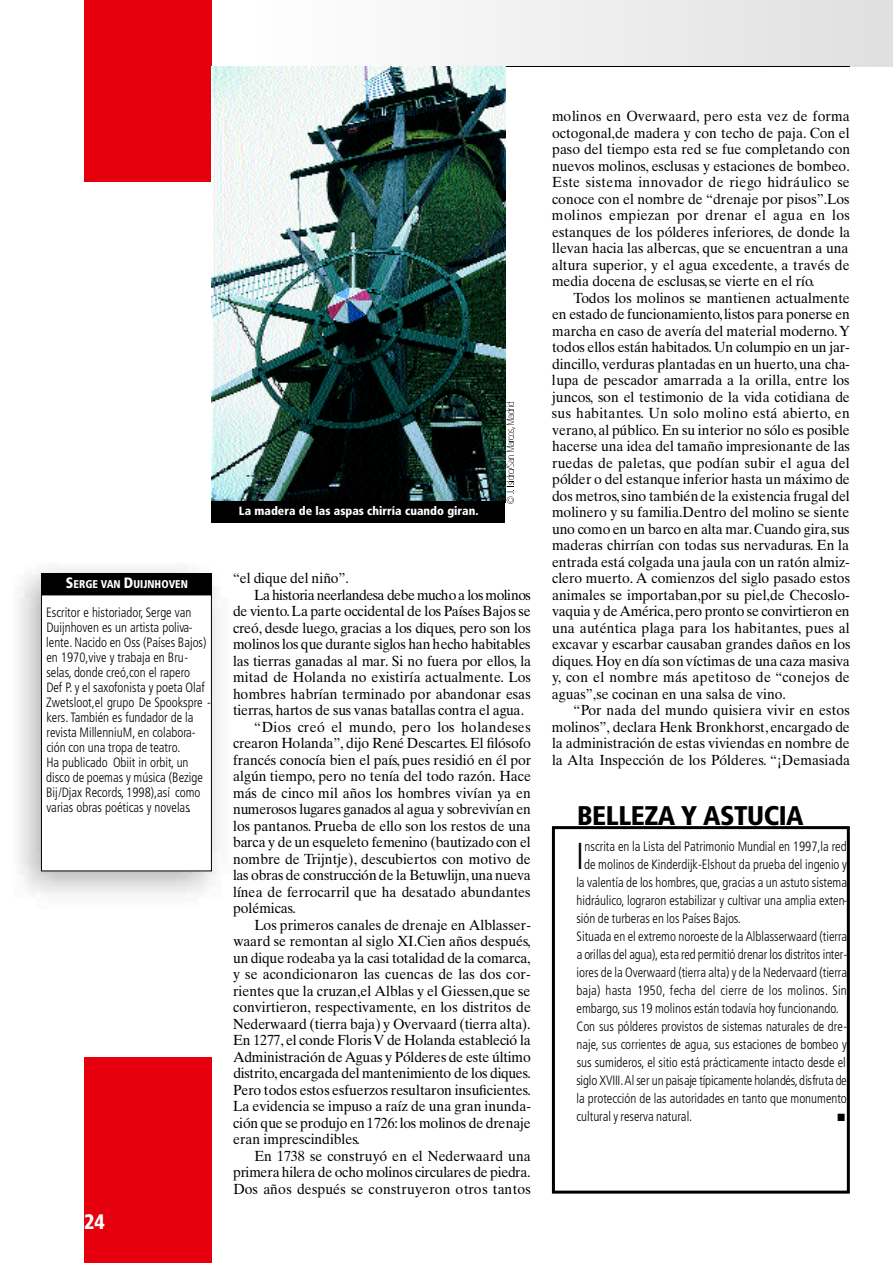
<style>
.page{position:relative;width:893px;height:1263px;background:#fff}
.page>*{position:absolute;margin:0;border:0;box-sizing:border-box;transform-origin:0 0}
.t1{font:300 condensed 37.5px "Frutiger";color:#000;scale:.95 1}
.t2{font:900 condensed 27px "Frutiger";letter-spacing:-.015em;color:#000}
.t3{font:900 condensed 21px "Frutiger";color:#fff;scale:.95 1}
.t4{font:14.7px/16.5px "Times Ten";color:#000;text-align:justify;scale:.95 1}
.t5{font:14.7px "Times Ten";letter-spacing:-.025em;color:#000;scale:.95 1}
.t6{font:14.7px "Times Ten";letter-spacing:-.02em;color:#000;scale:.95 1}
.t7{font:14.7px "Times Ten";letter-spacing:-.03em;color:#000;scale:.95 1}
.t8{font:14.7px "Times Ten";letter-spacing:.02em;color:#000;scale:.95 1}
.t9{font:14.7px "Times Ten";letter-spacing:.025em;color:#000;scale:.95 1}
.t10{font:300 condensed 13.5px/15px "Frutiger";color:#000;scale:.95 1}
.t11{font:900 condensed 12px "Frutiger";color:#fff}
.t12{font:900 condensed 11.25px "Frutiger";color:#fff;scale:.95 1}
.t13{font:10.5px "Zapf Dingbats";color:#000;scale:.95 1}
.s1{font-size:15px}
</style>
<div class="page">
<img style="left:18px;top:568px;width:201px;height:326px">
<div style="left:41px;top:595px;width:171px;height:276px;background:#fff"></div>
<div style="left:41px;top:595px;width:171px;height:276px;border:1px solid #000"></div>
<div style="left:41px;top:574px;width:171px;height:21px;background:#000"></div>
<img style="left:459px;top:0;width:433px;height:67px">
<div style="left:84px;top:1058px;width:128px;height:205px;background:#e6000e"></div>
<div style="left:84px;top:0;width:128px;height:182px;background:#e6000e"></div>
<hr style="left:233px;top:66px;width:616px;height:1px;background:#000">
<img style="left:212px;top:67px;width:293px;height:434px">
<div style="left:552px;top:826px;width:297px;height:368px;border:3px solid #000"></div>
<div style="left:212px;top:501px;width:293px;height:22px;background:#000"></div>
<svg style="left:503px;top:402px;width:11px;height:101px"></svg>
<p class="t12" style="left:66px;top:580px;width:130px"><span class="s1">S</span>ERGE VAN <span class="s1">D</span>UIJNHOVEN</p>
<p class="t10" style="left:46px;top:605px;width:175px">Escritor e historiador, Serge van<br>Duijnhoven es un artista poliva&shy;lente. Nacido en Oss (Países Bajos) en 1970,vive y trabaja en Bru&shy;selas, donde creó,con el rapero<br>Def P. y el saxofonista y poeta Olaf<br>Zwetsloot,el grupo De Spookspre - kers. También es fundador de la revista MillenniuM, en colabora&shy;ción con una tropa de teatro.<br>Ha publicado Obiit in orbit, un disco de poemas y música (Bezige<br>Bij/Djax Records, 1998),así como varias obras poéticas y novelas.</p>
<h3 class="t3" style="left:84px;top:1214px;width:23px">24</h3>
<p class="t11" style="left:239px;top:506px;width:241px">La madera de las aspas chirría cuando giran.</p>
<p class="t4" style="left:233px;top:571px;width:123px">“el dique del niño”.</p>
<p class="t7" style="left:254px;top:589px;width:293px">La historia neerlandesa debe mucho a los molinos</p>
<p class="t4" style="left:233px;top:604px;width:315px">de viento.La parte occidental de los Países Bajos se</p>
<p class="t4" style="left:233px;top:621px;width:315px">c r e ó , desde luego, gracias a los diques, pero son los</p>
<p class="t6" style="left:233px;top:638px;width:314px">molinos los que durante siglos han hecho habitables</p>
<p class="t4" style="left:233px;top:654px;width:315px">las tierras ganadas al mar. Si no fuera por ellos, l a</p>
<p class="t4" style="left:233px;top:670px;width:315px">mitad de Holanda no existiría actualmente. L o s</p>
<p class="t4" style="left:233px;top:687px;width:315px">hombres habrían terminado por abandonar esas</p>
<p class="t4" style="left:233px;top:703px;width:308px">t i e r r a s, hartos de sus vanas batallas contra el agua.</p>
<p class="t9" style="left:254px;top:721px;width:293px">“Dios creó el mundo, pero los holandeses</p>
<p class="t4" style="left:233px;top:736px;width:315px">crearon Holanda”, dijo René Descartes. El fil ó s o f o</p>
<p class="t4" style="left:233px;top:753px;width:315px">francés conocía bien el país, pues residió en él por</p>
<p class="t4" style="left:233px;top:769px;width:315px">algún tiempo, pero no tenía del todo razón. Hace</p>
<p class="t4" style="left:233px;top:786px;width:315px">más de cinco mil años los hombres vivían ya en</p>
<p class="t5" style="left:233px;top:803px;width:315px">numerosos lugares ganados al agua y sobrevivían en</p>
<p class="t4" style="left:233px;top:819px;width:315px">los pantanos. Prueba de ello son los restos de una</p>
<p class="t4" style="left:233px;top:835px;width:315px">barca y de un esqueleto femenino (bautizado con el</p>
<p class="t4" style="left:233px;top:852px;width:315px">nombre de Tr i j n t j e ) , descubiertos con motivo de</p>
<p class="t4" style="left:233px;top:868px;width:315px">las obras de construcción de la Betuwlijn,una nueva</p>
<p class="t4" style="left:233px;top:885px;width:315px">línea de ferrocarril que ha desatado abundantes</p>
<p class="t4" style="left:233px;top:901px;width:68px">polémicas.</p>
<p class="t4" style="left:254px;top:918px;width:293px">Los primeros canales de drenaje en Alblasser-</p>
<p class="t4" style="left:233px;top:934px;width:314px">waard se remontan al siglo XI.Cien años después,</p>
<p class="t4" style="left:233px;top:951px;width:314px">un dique rodeaba ya la casi totalidad de la comarca,</p>
<p class="t4" style="left:233px;top:967px;width:315px">y se acondicionaron las cuencas de las dos cor-</p>
<p class="t4" style="left:233px;top:984px;width:314px">rientes que la cruzan,el Alblas y el Giessen,que se</p>
<p class="t4" style="left:233px;top:1000px;width:315px">c o n v i r t i e r o n , r e s p e c t i v a m e n t e, en los distritos de</p>
<p class="t4" style="left:233px;top:1017px;width:315px">Nederwaard (tierra baja) y Overvaard (tierra alta).</p>
<p class="t4" style="left:233px;top:1033px;width:315px">En 1277, el conde Floris V de Holanda estableció la</p>
<p class="t4" style="left:233px;top:1050px;width:315px">Administración de Aguas y Pólderes de este último</p>
<p class="t5" style="left:233px;top:1067px;width:315px">d i s t r i t o,encargada del mantenimiento de los diques.</p>
<p class="t4" style="left:233px;top:1083px;width:315px">Pero todos estos esfuerzos resultaron insufic i e n t e s.</p>
<p class="t4" style="left:233px;top:1099px;width:315px">La evidencia se impuso a raíz de una gran inunda-</p>
<p class="t4" style="left:233px;top:1116px;width:315px">ción que se produjo en 1726: los molinos de drenaje</p>
<p class="t4" style="left:233px;top:1132px;width:135px">eran imprescindibles.</p>
<p class="t4" style="left:254px;top:1149px;width:292px">En 1738 se construyó en el Nederwaard una</p>
<p class="t4" style="left:233px;top:1165px;width:315px">primera hilera de ocho molinos circulares de piedra.</p>
<p class="t8" style="left:233px;top:1183px;width:314px">Dos años después se construyeron otros tantos</p>
<p class="t4" style="left:552px;top:109px;width:315px">molinos en Overwaard, pero esta vez de forma octogonal,de madera y con techo de paja. Con el paso del tiempo esta red se fue completando con nuevos molinos, esclusas y estaciones de bombeo.<br>Este sistema innovador de riego hidráulico se conoce con el nombre de “drenaje por pisos”.Los molinos empiezan por drenar el agua en los estanques de los pólderes inferiores, de donde la llevan hacia las albercas, que se encuentran a una altura superior, y el agua excedente, a través de media docena de esclusas,se vierte en el río.</p>
<p class="t4" style="left:552px;top:291px;width:316px;text-indent:21px">Todos los molinos se mantienen actualmente en estado de funcionamiento,listos para ponerse en marcha en caso de avería del material moderno.Y todos ellos están habitados. Un columpio en un jar&shy;dincillo, verduras plantadas en un huerto,una cha&shy;lupa de pescador amarrada a la orilla, entre los j u n c o s, son el testimonio de la vida cotidiana de sus habitantes. Un solo molino está abierto, e n v e r a n o, al público. En su interior no sólo es posible hacerse una idea del tamaño impresionante de las ruedas de paletas, que podían subir el agua del pólder o del estanque inferior hasta un máximo de dos metros, sino también de la existencia frugal del molinero y su familia.Dentro del molino se siente uno como en un barco en alta mar.Cuando gira,s u s maderas chirrían con todas sus nervaduras. En la entrada está colgada una jaula con un ratón almiz&shy;clero muerto. A comienzos del siglo pasado estos animales se importaban,por su piel,de Checoslo&shy;vaquia y de A m é r i c a ,pero pronto se convirtieron en una auténtica plaga para los habitantes, pues al excavar y escarbar causaban grandes daños en los d i q u e s. Hoy en día son víctimas de una caza masiva y, con el nombre más apetitoso de “conejos de aguas”,se cocinan en una salsa de vino.</p>
<p class="t4" style="left:552px;top:703px;width:315px;text-indent:22px">“ Por nada del mundo quisiera vivir en estos m o l i n o s ” , declara Henk Bronkhorst, encargado de la administración de estas viviendas en nombre de la Alta Inspección de los Pólderes. “ ¡ D e m a s i a d a</p>
<h2 class="t2" style="left:577px;top:804px;width:228px">BELLEZA Y A S T U C I A</h2>
<h1 class="t1" style="left:576px;top:840px;width:10px">I</h1>
<p class="t10" style="left:584px;top:839px;width:277px">nscrita en la Lista del Patrimonio Mundial en 1997,la red</p>
<p class="t10" style="left:584px;top:857px;width:278px">de molinos de Kinderdijk-Elshout da prueba del ingenio y</p>
<p class="t10" style="left:576px;top:875px;width:286px">la valentía de los hombres, que, gracias a un astuto sistema</p>
<p class="t10" style="left:576px;top:893px;width:286px">hidráulico, lograron estabilizar y cultivar una amplia exten-</p>
<p class="t10" style="left:576px;top:911px;width:174px">sión de turberas en los Países Bajos.</p>
<p class="t10" style="left:576px;top:929px;width:286px">Situada en el extremo noroeste de la Alblasserwaard (tierra</p>
<p class="t10" style="left:576px;top:947px;width:286px">a orillas del agua), esta red permitió drenar los distritos inter-</p>
<p class="t10" style="left:576px;top:965px;width:286px">iores de la Overwaard (tierra alta) y de la Nedervaard (tierra</p>
<p class="t10" style="left:576px;top:983px;width:286px">baja) hasta 1950, fecha del cierre de los molinos. S i n</p>
<p class="t10" style="left:576px;top:1001px;width:278px">embargo, sus 19 molinos están todavía hoy funcionando.</p>
<p class="t10" style="left:576px;top:1019px;width:286px">Con sus pólderes provistos de sistemas naturales de dre-</p>
<p class="t10" style="left:576px;top:1037px;width:286px">n a j e, sus corrientes de agua, sus estaciones de bombeo y</p>
<p class="t10" style="left:576px;top:1055px;width:285px">sus sumideros, el sitio está prácticamente intacto desde el</p>
<p class="t10" style="left:576px;top:1073px;width:286px">siglo XVIII.Al ser un paisaje típicamente holandés,disfruta de</p>
<p class="t10" style="left:576px;top:1091px;width:286px">la protección de las autoridades en tanto que monumento</p>
<p class="t10" style="left:576px;top:1109px;width:123px">cultural y reserva natural.</p>
<p class="t13" style="left:837px;top:1112px;width:9px">■</p>
</div>
